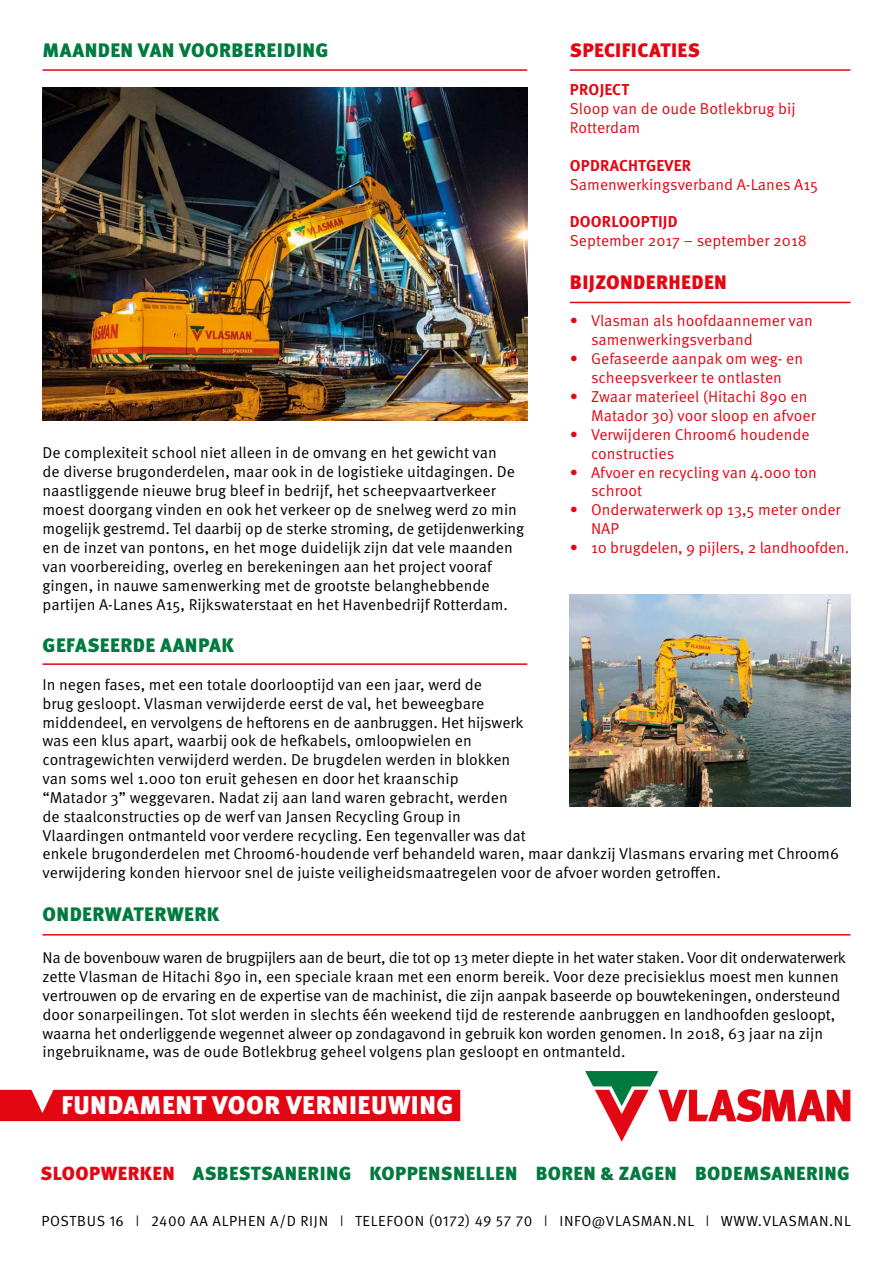
<style>
.page{position:relative;width:893px;height:1263px;background:#fff}
.page>*{position:absolute;margin:0;border:0;box-sizing:border-box;transform-origin:0 0}
.t1{font:900 25.5px "Meta Pro";letter-spacing:.02em;color:#fff}
.t2{font:900 19.5px "Meta Pro";letter-spacing:.02em;color:#007a3e}
.t3{font:900 19.5px "Meta Pro";letter-spacing:.02em;color:#e30613}
.t4{font:900 18.9px "Meta Pro";letter-spacing:.02em;color:#007a3e}
.t5{font:15.75px/18.9px "Meta Pro Norm";color:#000}
.t6{font:15.75px/18.9px "Meta Pro Norm";color:#e30613}
.t7{font:700 15.75px "Meta Pro";letter-spacing:.01em;color:#e30613}
.t8{font:14.7px "Meta Pro Norm";letter-spacing:.045em;color:#000}
.s1{color:#e30613}
.s2{font-family:"Helvetica Neue";font-weight:300}
</style>
<div class="page">
<hr style="left:43px;top:69px;width:484px;height:2px;background:#e30613">
<hr style="left:43px;top:663px;width:484px;height:2px;background:#e30613">
<hr style="left:43px;top:934px;width:807px;height:1px;background:#e30613">
<svg style="left:585px;top:1071px;width:265px;height:71px"></svg>
<div style="left:0;top:1090px;width:460px;height:31px;background:#e30613"></div>
<hr style="left:570px;top:69px;width:280px;height:2px;background:#e30613">
<hr style="left:570px;top:302px;width:280px;height:1px;background:#e30613">
<img style="left:43px;top:88px;width:484px;height:333px">
<img style="left:570px;top:594px;width:280px;height:213px">
<p class="t2" style="left:43px;top:35px;width:287px">MAANDEN VAN VOORBEREIDING</p>
<p class="t3" style="left:570px;top:35px;width:132px">SPECIFICATIES</p>
<p class="t7" style="left:570px;top:77px;width:61px">PROJECT</p>
<p class="t6" style="left:570px;top:98px;width:227px">Sloop van de oude Botlekbrug bij<br>Rotterdam</p>
<p class="t7" style="left:570px;top:153px;width:123px">OPDRACHTGEVER</p>
<p class="t6" style="left:570px;top:174px;width:250px">Samenwerkingsverband A-Lanes A15</p>
<p class="t7" style="left:570px;top:210px;width:109px">DOORLOOPTIJD</p>
<p class="t6" style="left:570px;top:230px;width:239px">September 2017 – september 2018</p>
<p class="t3" style="left:570px;top:266px;width:159px">BIJZONDERHEDEN</p>
<p class="t6" style="left:591px;top:310px;width:223px;text-indent:-21px">• Vlasman als hoofdaannemer van samenwerkingsverband</p>
<p class="t6" style="left:570px;top:348px;width:235px;text-align:center">• Gefaseerde aanpak om weg- en scheepsverkeer te ontlasten</p>
<p class="t6" style="left:591px;top:386px;width:226px;text-indent:-21px">• Zwaar materieel (Hitachi 890 en<br>Matador 30) voor sloop en afvoer</p>
<p class="t6" style="left:591px;top:424px;width:220px;text-indent:-21px">• Verwijderen Chroom6 houdende constructies</p>
<p class="t6" style="left:591px;top:462px;width:227px;text-indent:-21px">• Afvoer en recycling van 4.000 ton schroot</p>
<p class="t6" style="left:591px;top:499px;width:251px;text-indent:-21px">• Onderwaterwerk op 13,5 meter onder<br>NAP</p>
<p class="t6" style="left:570px;top:537px;width:281px">• 10 brugdelen, 9 pijlers, 2 landhoofden.</p>
<p class="t5" style="left:43px;top:442px;width:483px">De complexiteit school niet alleen in de omvang en het gewicht van<br>de diverse brugonderdelen, maar ook in de logistieke uitdagingen. De naastliggende nieuwe brug bleef in bedrijf, het scheepvaartverkeer moest doorgang vinden en ook het verkeer op de snelweg werd zo min mogelijk gestremd. Tel daarbij op de sterke stroming, de getijdenwerking en de inzet van pontons, en het moge duidelijk zijn dat vele maanden van voorbereiding, overleg en berekeningen aan het project vooraf gingen, in nauwe samenwerking met de grootste belanghebbende partijen A-Lanes A15, Rijkswaterstaat en het Havenbedrijf Rotterdam.</p>
<p class="t2" style="left:43px;top:630px;width:193px">GEFASEERDE AANPAK</p>
<p class="t5" style="left:43px;top:674px;width:798px">In negen fases, met een totale doorlooptijd van een jaar, werd de<br>brug gesloopt. Vlasman verwijderde eerst de val, het beweegbare<br>middendeel, en vervolgens de heftorens en de aanbruggen. Het hijswerk<br>was een klus apart, waarbij ook de hefkabels, omloopwielen en<br>contragewichten verwijderd werden. De brugdelen werden in blokken<br>van soms wel 1.000 ton eruit gehesen en door het kraanschip<br>“Matador 3” weggevaren. Nadat zij aan land waren gebracht, werden<br>de staalconstructies op de werf van Jansen Recycling Group in<br>Vlaardingen ontmanteld voor verdere recycling. Een tegenvaller was dat<br>enkele brugonderdelen met Chroom6-houdende verf behandeld waren, maar dankzij Vlasmans ervaring met Chroom6 verwijdering konden hiervoor snel de juiste veiligheidsmaatregelen voor de afvoer worden getroffen.</p>
<p class="t2" style="left:43px;top:898px;width:178px">ONDERWATERWERK</p>
<p class="t5" style="left:43px;top:947px;width:805px">Na de bovenbouw waren de brugpijlers aan de beurt, die tot op 13 meter diepte in het water staken. Voor dit onderwaterwerk zette Vlasman de Hitachi 890 in, een speciale kraan met een enorm bereik. Voor deze precisieklus moest men kunnen vertrouwen op de ervaring en de expertise van de machinist, die zijn aanpak baseerde op bouwtekeningen, ondersteund door sonarpeilingen. Tot slot werden in slechts één weekend tijd de resterende aanbruggen en landhoofden gesloopt, waarna het onderliggende wegennet alweer op zondagavond in gebruik kon worden genomen. In 2018, 63 jaar na zijn ingebruikname, was de oude Botlekbrug geheel volgens plan gesloopt en ontmanteld.</p>
<h1 class="t1" style="left:62px;top:1085px;width:393px">FUNDAMENT VOOR VERNIEUWING</h1>
<p class="t4" style="left:41px;top:1158px;width:811px"><span class="s1">SLOOPWERKEN</span> ASBESTSANERING KOPPENSNELLEN BOREN &amp; ZAGEN BODEMSANERING</p>
<p class="t8" style="left:41px;top:1210px;width:811px">POSTBUS 16 <span class="s2">l</span> 2400 AA ALPHEN A/D RIJN <span class="s2">l</span> TELEFOON (0172) 49 57 70 <span class="s2">l</span> INFO@VLASMAN.NL <span class="s2">l</span> WWW.VLASMAN.NL</p>
</div>
